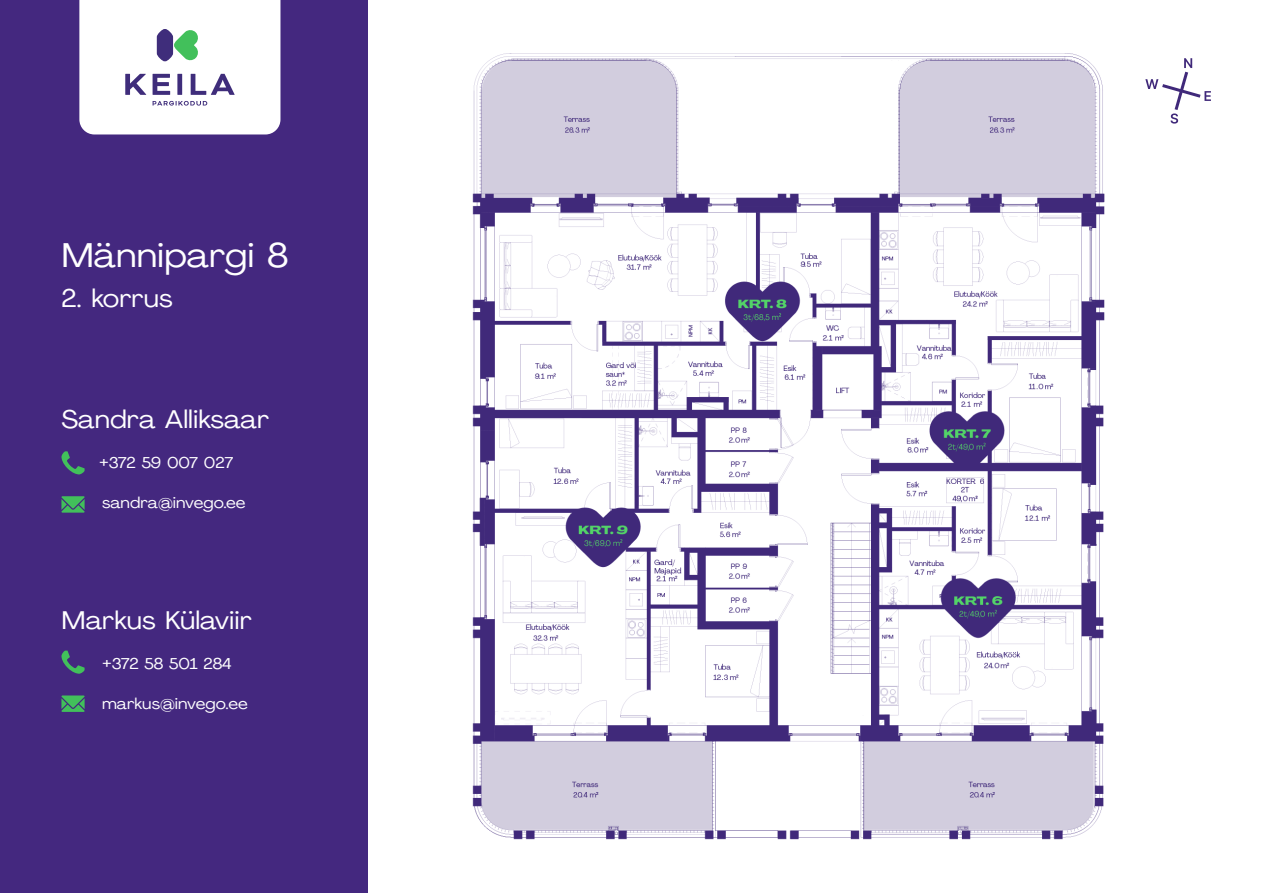
<style>
.page{position:relative;width:1263px;height:893px;background:#fff}
.page>*{position:absolute;margin:0;border:0;box-sizing:border-box;transform-origin:0 0}
.t1{font:33.75px "Agrandir";color:#fff;scale:1.1 1}
.t2{font:25.2px "Agrandir";color:#fff;scale:1.1 1}
.t3{font:15.45px "Agrandir";color:#fff;scale:1.1 1}
</style>
<div class="page">
<div style="left:0;top:0;width:367px;height:893px;background:#44287f"></div>
<svg style="left:79px;top:0;width:201px;height:134px"></svg>
<svg style="left:61px;top:496px;width:24px;height:17px"></svg>
<svg style="left:61px;top:451px;width:24px;height:23px"></svg>
<svg style="left:61px;top:695px;width:24px;height:17px"></svg>
<svg style="left:61px;top:651px;width:24px;height:23px"></svg>
<img style="left:472px;top:53px;width:633px;height:787px">
<svg style="left:1145px;top:58px;width:66px;height:66px"></svg>
<h1 class="t1" style="left:61px;top:234px;width:208px">Männipargi 8</h1>
<h2 class="t2" style="left:61px;top:283px;width:103px">2. korrus</h2>
<h2 class="t2" style="left:61px;top:403px;width:190px">Sandra Alliksaar</h2>
<p class="t3" style="left:99px;top:453px;width:123px">+372 59 007 027</p>
<p class="t3" style="left:102px;top:493px;width:132px">sandra@invego.ee</p>
<h2 class="t2" style="left:61px;top:604px;width:175px">Markus Külaviir</h2>
<p class="t3" style="left:102px;top:654px;width:119px">+372 58 501 284</p>
<p class="t3" style="left:102px;top:694px;width:134px">markus@invego.ee</p>
</div>
